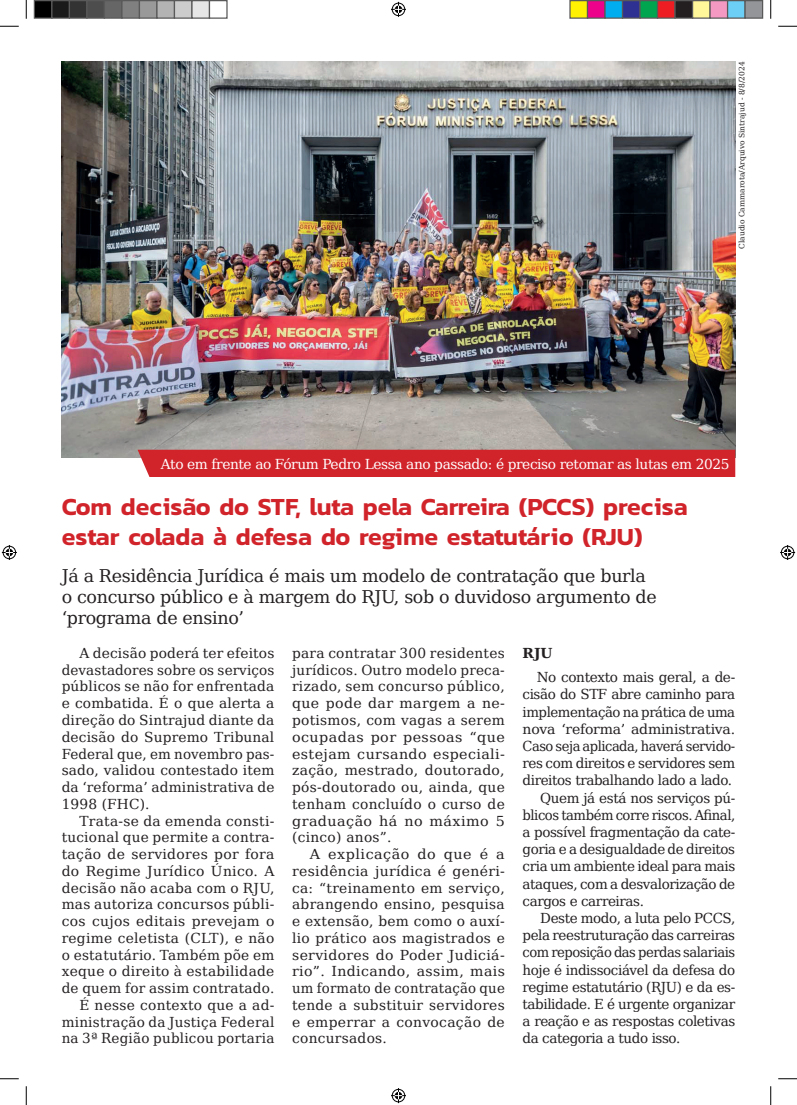
<style>
.page{position:relative;width:797px;height:1105px;background:#fff}
.page>*{position:absolute;margin:0;border:0;box-sizing:border-box;transform-origin:0 0}
.t1{font:600 25px/30px "Kanit";color:#d1232a}
.t2{font:17.5px/21px "DejaVu Serif";letter-spacing:-.02em;color:#231f20}
.t3{font:13.75px/16.8px "DejaVu Serif";letter-spacing:-.03em;color:#231f20;text-align:justify}
.t4{font:13.75px/16.8px "DejaVu Serif";letter-spacing:.02em;color:#231f20;text-align:right}
.t5{font:13.75px/16.8px "DejaVu Serif";letter-spacing:-.03em;color:#231f20;text-align:justify;scale:1.04 1}
.t6{font:13.75px "DejaVu Serif";letter-spacing:-.03em;color:#fff}
.t7{font:13.75px "DejaVu Serif";letter-spacing:-.03em;color:#231f20;scale:.95 1}
.t8{font:13.75px "DejaVu Serif";letter-spacing:-.03em;color:#231f20;scale:.96 1}
.t9{font:700 13.75px "DejaVu Serif";color:#231f20}
.t10{font:7.5px "DejaVu Serif";color:#231f20}
</style>
<div class="page">
<img style="left:62px;top:62px;width:673px;height:395px">
<div style="left:138px;top:450px;width:597px;height:27px;background:#d1232a"></div>
<svg style="left:0;top:25px;width:19px;height:2px"></svg>
<svg style="left:778px;top:25px;width:19px;height:2px"></svg>
<svg style="left:0;top:1078px;width:19px;height:1px"></svg>
<svg style="left:778px;top:1078px;width:19px;height:1px"></svg>
<svg style="left:25px;top:0;width:2px;height:19px"></svg>
<svg style="left:25px;top:1086px;width:2px;height:19px"></svg>
<svg style="left:770px;top:0;width:1px;height:19px"></svg>
<svg style="left:770px;top:1086px;width:1px;height:19px"></svg>
<svg style="left:391px;top:2px;width:15px;height:15px"></svg>
<svg style="left:391px;top:1088px;width:15px;height:15px"></svg>
<svg style="left:2px;top:545px;width:15px;height:15px"></svg>
<svg style="left:780px;top:545px;width:15px;height:15px"></svg>
<div style="left:34px;top:1px;width:18px;height:17px;background:#000"></div>
<div style="left:34px;top:0;width:18px;height:19px;border:1px solid #595959"></div>
<div style="left:52px;top:1px;width:17px;height:17px;background:#1a1a1a"></div>
<div style="left:51px;top:0;width:19px;height:19px;border:1px solid #595959"></div>
<div style="left:69px;top:1px;width:18px;height:17px;background:#333"></div>
<div style="left:69px;top:0;width:19px;height:19px;border:1px solid #595959"></div>
<div style="left:87px;top:1px;width:17px;height:17px;background:#4d4d4d"></div>
<div style="left:86px;top:0;width:19px;height:19px;border:1px solid #595959"></div>
<div style="left:104px;top:1px;width:18px;height:17px;background:#666"></div>
<div style="left:104px;top:0;width:18px;height:19px;border:1px solid #595959"></div>
<div style="left:122px;top:1px;width:17px;height:17px;background:#808080"></div>
<div style="left:121px;top:0;width:19px;height:19px;border:1px solid #595959"></div>
<div style="left:139px;top:1px;width:18px;height:17px;background:#999"></div>
<div style="left:139px;top:0;width:19px;height:19px;border:1px solid #595959"></div>
<div style="left:157px;top:1px;width:17px;height:17px;background:#b3b3b3"></div>
<div style="left:156px;top:0;width:19px;height:19px;border:1px solid #595959"></div>
<div style="left:174px;top:1px;width:18px;height:17px;background:#ccc"></div>
<div style="left:174px;top:0;width:18px;height:19px;border:1px solid #595959"></div>
<div style="left:192px;top:1px;width:17px;height:17px;background:#e6e6e6"></div>
<div style="left:191px;top:0;width:19px;height:19px;border:1px solid #595959"></div>
<div style="left:209px;top:0;width:19px;height:19px;border:1px solid #595959"></div>
<div style="left:570px;top:1px;width:17px;height:17px;background:#fff101"></div>
<div style="left:569px;top:0;width:19px;height:19px;border:1px solid #595959"></div>
<div style="left:587px;top:1px;width:18px;height:17px;background:#ed028c"></div>
<div style="left:587px;top:0;width:18px;height:19px;border:1px solid #595959"></div>
<div style="left:605px;top:1px;width:17px;height:17px;background:#00aeef"></div>
<div style="left:604px;top:0;width:19px;height:19px;border:1px solid #595959"></div>
<div style="left:622px;top:1px;width:18px;height:17px;background:#2e3092"></div>
<div style="left:622px;top:0;width:18px;height:19px;border:1px solid #595959"></div>
<div style="left:640px;top:1px;width:17px;height:17px;background:#00a54f"></div>
<div style="left:639px;top:0;width:19px;height:19px;border:1px solid #595959"></div>
<div style="left:657px;top:1px;width:18px;height:17px;background:#ee1d23"></div>
<div style="left:657px;top:0;width:18px;height:19px;border:1px solid #595959"></div>
<div style="left:675px;top:1px;width:17px;height:17px;background:#231f20"></div>
<div style="left:674px;top:0;width:19px;height:19px;border:1px solid #595959"></div>
<div style="left:692px;top:1px;width:18px;height:17px;background:#fff79a"></div>
<div style="left:692px;top:0;width:18px;height:19px;border:1px solid #595959"></div>
<div style="left:710px;top:1px;width:17px;height:17px;background:#f499c2"></div>
<div style="left:709px;top:0;width:19px;height:19px;border:1px solid #595959"></div>
<div style="left:727px;top:1px;width:18px;height:17px;background:#6bcff6"></div>
<div style="left:727px;top:0;width:18px;height:19px;border:1px solid #595959"></div>
<div style="left:745px;top:1px;width:17px;height:17px;background:#939598"></div>
<div style="left:744px;top:0;width:19px;height:19px;border:1px solid #595959"></div>
<p class="t10" style="left:736px;top:249px;width:189px;rotate:-90deg">Claudio Cammarota/Arquivo Sintrajud - 8/8/2024</p>
<p class="t6" style="left:161px;top:454px;width:570px">Ato em frente ao Fórum Pedro Lessa ano passado: é preciso retomar as lutas em 2025</p>
<h1 class="t1" style="left:62px;top:491px;width:627px">Com decisão do STF, luta pela Carreira (PCCS) precisa estar colada à defesa do regime estatutário (RJU)</h1>
<p class="t2" style="left:62px;top:565px;width:596px">Já a Residência Jurídica é mais um modelo de contratação que burla o concurso público e à margem do RJU, sob o duvidoso argumento de ‘programa de ensino’</p>
<p class="t3" style="left:62px;top:644px;width:214px;text-indent:18px">A decisão poderá ter efeitos devastadores sobre os serviços públicos se não for enfrentada e combatida. É o que alerta a direção do Sintrajud diante da decisão do Supremo Tribunal Federal que, em novembro pas&shy;sado, validou contestado item da ‘reforma’ administrativa de 1998 (FHC).</p>
<p class="t4" style="left:62px;top:812px;width:214px">Trata-se da emenda consti&shy;tucional que permite a contra&shy;tação de servidores por fora do Regime Jurídico Único. A decisão não acaba com o RJU, mas autoriza concursos públi&shy;cos cujos editais prevejam o regime celetista (CLT), e não o estatutário. Também põe em xeque o direito à estabilidade de quem for assim contratado.<br>É nesse contexto que a ad&shy;ministração da Justiça Federal na 3ª Região publicou portaria</p>
<p class="t3" style="left:292px;top:644px;width:214px">para contratar 300 residentes jurídicos. Outro modelo preca&shy;rizado, sem concurso público, que pode dar margem a ne&shy;potismos, com vagas a serem ocupadas por pessoas “que estejam cursando especiali&shy;zação, mestrado, doutorado, pós-doutorado ou, ainda, que tenham concluído o curso de graduação há no máximo 5 (cinco) anos”.</p>
<p class="t5" style="left:292px;top:845px;width:206px;text-indent:18px">A explicação do que é a residência jurídica é genéri&shy;ca: “treinamento em serviço, abrangendo ensino, pesquisa e extensão, bem como o auxí&shy;lio prático aos magistrados e servidores do Poder Judiciá&shy;rio”. Indicando, assim, mais um formato de contratação que tende a substituir servidores e emperrar a convocação de concursados.</p>
<p class="t9" style="left:522px;top:642px;width:31px">RJU</p>
<p class="t3" style="left:536px;top:669px;width:200px">No contexto mais geral, a de-</p>
<p class="t3" style="left:522px;top:686px;width:214px">cisão do STF abre caminho para</p>
<p class="t3" style="left:522px;top:703px;width:214px">implementação na prática de uma</p>
<p class="t3" style="left:522px;top:720px;width:214px">nova ‘reforma’ administrativa.</p>
<p class="t7" style="left:522px;top:736px;width:225px">Caso seja aplicada, haverá servido-</p>
<p class="t3" style="left:522px;top:755px;width:214px">res com direitos e servidores sem</p>
<p class="t3" style="left:522px;top:772px;width:211px">direitos trabalhando lado a lado.</p>
<p class="t3" style="left:540px;top:789px;width:196px">Quem já está nos serviços pú-</p>
<p class="t8" style="left:522px;top:804px;width:223px">blicos também corre riscos. Afinal,</p>
<p class="t3" style="left:522px;top:823px;width:214px">a possível fragmentação da cate-</p>
<p class="t3" style="left:522px;top:840px;width:214px">goria e a desigualdade de direitos</p>
<p class="t3" style="left:522px;top:858px;width:214px">cria um ambiente ideal para mais</p>
<p class="t3" style="left:522px;top:875px;width:214px">ataques, com a desvalorização de</p>
<p class="t3" style="left:522px;top:892px;width:123px">cargos e carreiras.</p>
<p class="t3" style="left:540px;top:909px;width:196px">Deste modo, a luta pelo PCCS,</p>
<p class="t3" style="left:522px;top:926px;width:214px">pela reestruturação das carreiras</p>
<p class="t7" style="left:522px;top:942px;width:225px">com reposição das perdas salariais</p>
<p class="t3" style="left:522px;top:961px;width:214px">hoje é indissociável da defesa do</p>
<p class="t3" style="left:522px;top:978px;width:214px">regime estatutário (RJU) e da es-</p>
<p class="t3" style="left:522px;top:995px;width:214px">tabilidade. E é urgente organizar</p>
<p class="t3" style="left:522px;top:1012px;width:214px">a reação e as respostas coletivas</p>
<p class="t3" style="left:522px;top:1030px;width:159px">da categoria a tudo isso.</p>
</div>
